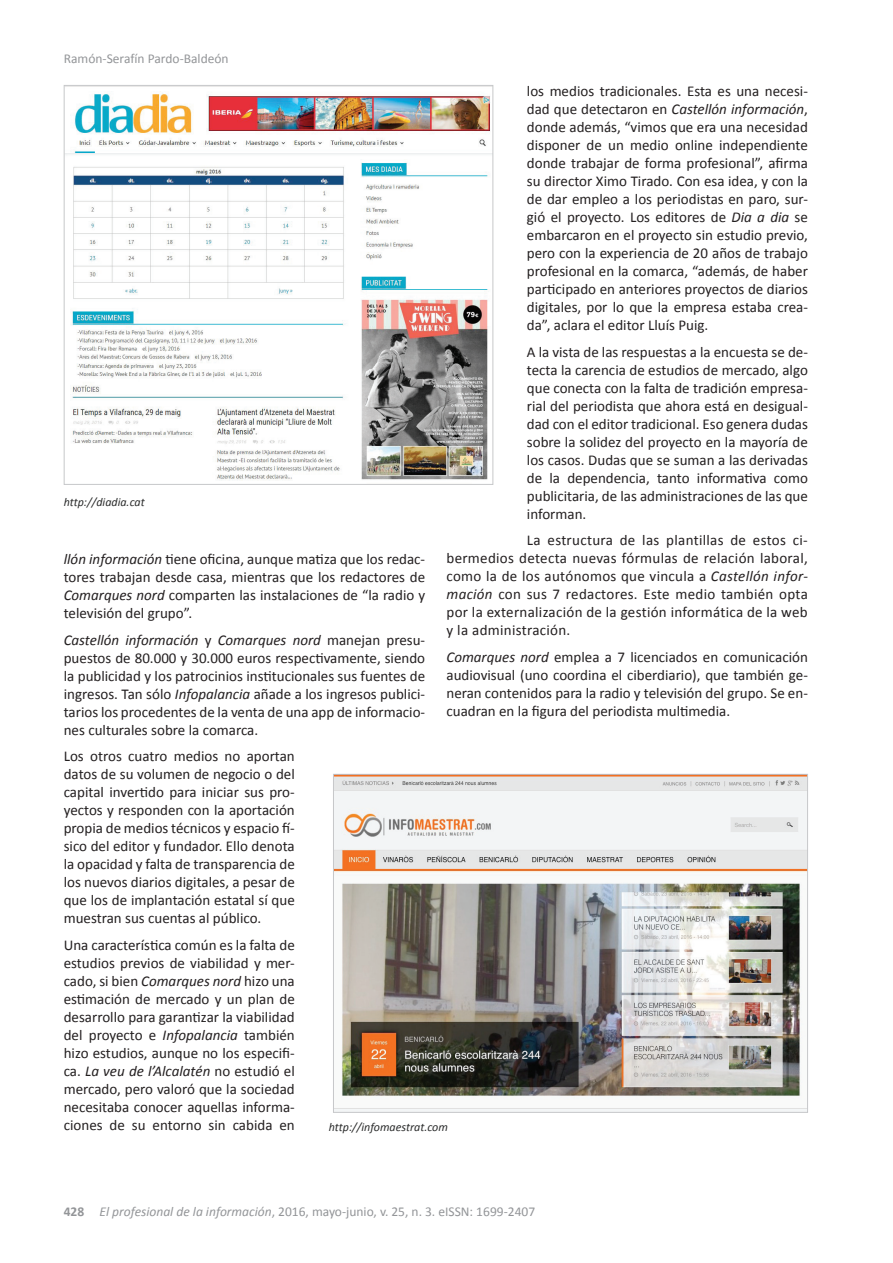
<style>
.page{position:relative;width:893px;height:1263px;background:#fff}
.page>*{position:absolute;margin:0;border:0;box-sizing:border-box;transform-origin:0 0}
.t1{font:15px/18px "Calibri";color:#231f20;text-align:justify}
.t2{font:13.5px "Calibri";color:#939598}
.t3{font:italic 12px "Calibri";color:#2a2b2b}
.s1{font-style:italic}
.s2{font-weight:700}
</style>
<div class="page">
<img style="left:66px;top:91px;width:425px;height:390px">
<img style="left:335px;top:776px;width:471px;height:335px">
<div style="left:333px;top:774px;width:475px;height:339px;border:1px solid #c7c8ca"></div>
<p class="t2" style="left:64px;top:50px;width:166px">Ramón-Serafín Pardo-Baldeón</p>
<p class="t1" style="left:527px;top:82px;width:283px">los medios tradicionales. Esta es una necesi&shy;dad que detectaron en <span class="s1">Castellón información</span>, donde además, “vimos que era una necesidad disponer de un medio online independiente donde trabajar de forma profesional”, afirma su director Ximo Tirado. Con esa idea, y con la de dar empleo a los periodistas en paro, sur&shy;gió el proyecto. Los editores de <span class="s1">Dia a dia</span> se embarcaron en el proyecto sin estudio previo, pero con la experiencia de 20 años de trabajo profesional en la comarca, “además, de haber participado en anteriores proyectos de diarios digitales, por lo que la empresa estaba crea&shy;da”, aclara el editor Lluís Puig.</p>
<p class="t1" style="left:527px;top:343px;width:283px">A la vista de las respuestas a la encuesta se de&shy;tecta la carencia de estudios de mercado, algo que conecta con la falta de tradición empresa&shy;rial del periodista que ahora está en desigual&shy;dad con el editor tradicional. Eso genera dudas sobre la solidez del proyecto en la mayoría de los casos. Dudas que se suman a las derivadas de la dependencia, tanto informativa como publicitaria, de las administraciones de las que informan.</p>
<p class="t1" style="left:446px;top:531px;width:363px;text-indent:80px">La estructura de las plantillas de estos ci&shy;bermedios detecta nuevas fórmulas de relación laboral, como la de los autónomos que vincula a <span class="s1">Castellón infor&shy;mación</span> con sus 7 redactores. Este medio también opta por la externalización de la gestión informática de la web y la administración.</p>
<p class="t1" style="left:446px;top:648px;width:363px"><span class="s1">Comarques nord</span> emplea a 7 licenciados en comunicación audiovisual (uno coordina el ciberdiario), que también ge&shy;neran contenidos para la radio y televisión del grupo. Se en&shy;cuadran en la figura del periodista multimedia.</p>
<p class="t3" style="left:64px;top:493px;width:82px">http://diadia.cat</p>
<p class="t1" style="left:64px;top:550px;width:363px"><span class="s1">llón información</span> tiene oficina, aunque matiza que los redac&shy;tores trabajan desde casa, mientras que los redactores de <span class="s1">Comarques nord</span> comparten las instalaciones de “la radio y televisión del grupo”.</p>
<p class="t1" style="left:64px;top:631px;width:363px"><span class="s1">Castellón información</span> y <span class="s1">Comarques nord</span> manejan presu&shy;puestos de 80.000 y 30.000 euros respectivamente, siendo la publicidad y los patrocinios institucionales sus fuentes de ingresos. Tan sólo <span class="s1">Infopalancia</span> añade a los ingresos publici&shy;tarios los procedentes de la venta de una app de informacio&shy;nes culturales sobre la comarca.</p>
<p class="t1" style="left:64px;top:747px;width:233px">Los otros cuatro medios no aportan datos de su volumen de negocio o del capital invertido para iniciar sus pro&shy;yectos y responden con la aportación propia de medios técnicos y espacio fí&shy;sico del editor y fundador. Ello denota la opacidad y falta de transparencia de los nuevos diarios digitales, a pesar de que los de implantación estatal sí que muestran sus cuentas al público.</p>
<p class="t1" style="left:64px;top:936px;width:233px">Una característica común es la falta de estudios previos de viabilidad y mer&shy;cado, si bien <span class="s1">Comarques nord</span> hizo una estimación de mercado y un plan de desarrollo para garantizar la viabilidad del proyecto e <span class="s1">Infopalancia</span> también hizo estudios, aunque no los especifi&shy;ca. <span class="s1">La veu de l’Alcalatén</span> no estudió el mercado, pero valoró que la sociedad necesitaba conocer aquellas informa&shy;ciones de su entorno sin cabida en</p>
<p class="t3" style="left:329px;top:1118px;width:121px">http://infomaestrat.com</p>
<p class="t2" style="left:64px;top:1203px;width:473px"><span class="s2">428</span> <span class="s1">El profesional de la información</span>, 2016, mayo-junio, v. 25, n. 3. eISSN: 1699-2407</p>
</div>
